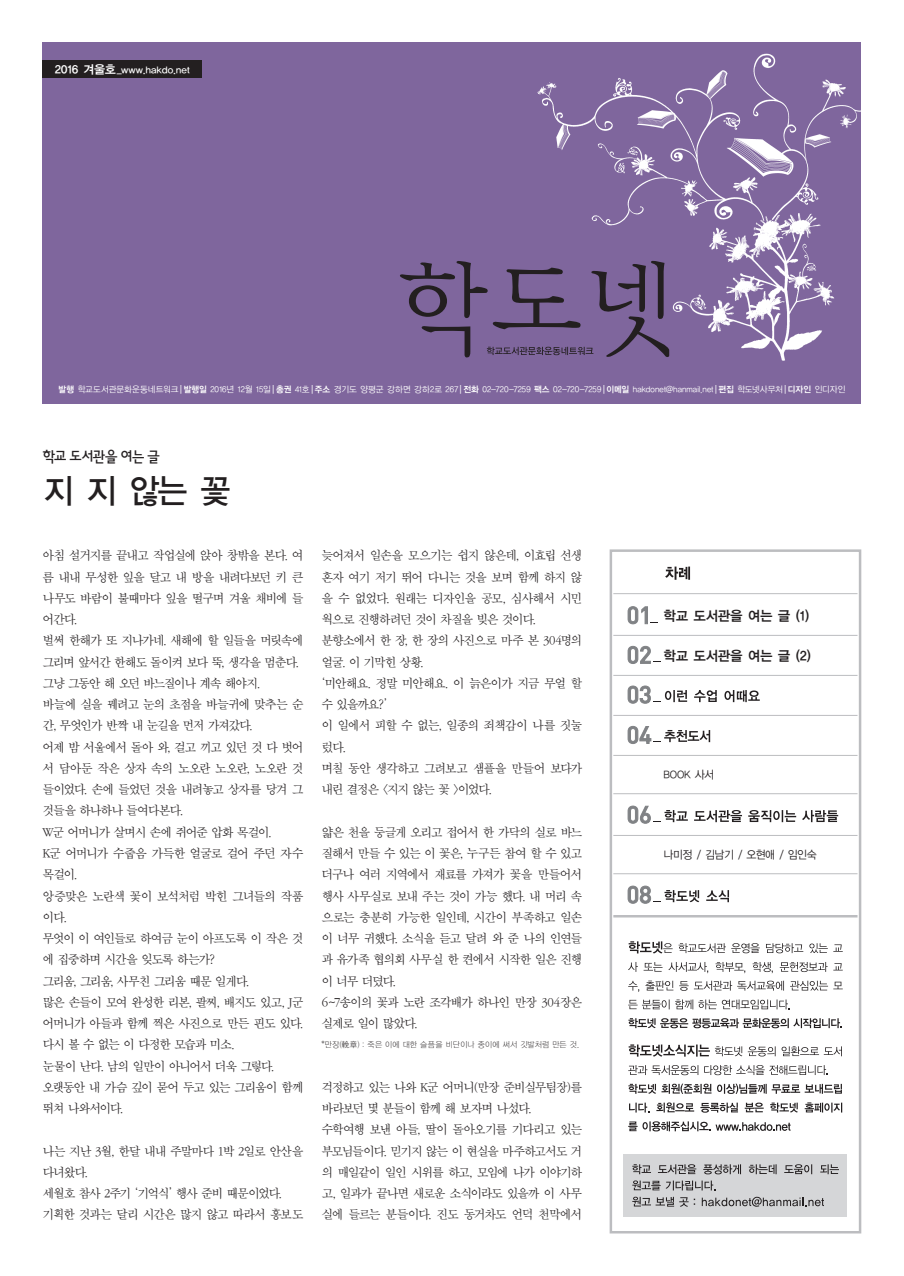
<style>
.page{position:relative;width:904px;height:1276px;background:#fff}
.page>*{position:absolute;margin:0;border:0;box-sizing:border-box;transform-origin:0 0}
.t1{font:33.75px "YDIYGO130 KSCPC EUC H";color:#231f20;scale:.95 1}
.t2{font:15px "Haan Y Godic 23";letter-spacing:-.095em;color:#231f20;scale:.96 1}
.t3{font:13.75px "YDIYGO140 KS Cpc EUC H";letter-spacing:-.08em;color:#231f20;scale:.96 1}
.t4{font:12.5px/21.2px "SMSS Myung Jo 10 Std";letter-spacing:-.12em;color:#231f20;scale:.96 1}
.t5{font:11.25px "YDIYGO120 KS Cpc EUC H";letter-spacing:-.12em;color:#231f20;scale:.95 1}
.t6{font:10px "YDIYGO130 KSCPC EUC H";letter-spacing:-.07em;color:#fff}
.t7{font:8.75px "YDIYGO120 KS Cpc EUC H";letter-spacing:-.065em;color:#fff;scale:.96 1}
.t8{font:8.12px "YDVYGO11";letter-spacing:.005em;color:#231f20;scale:.96 1}
.s1{font-family:"YDIYGO140 KS Cpc EUC H";font-size:11.88px}
.s2{font-family:"Haan Y Godic 23"}
.s3{font-family:"YDIYGO140 KS Cpc EUC H"}
</style>
<div class="page">
<hr style="left:613px;top:593px;width:244px;height:1px;background:#bcbdc0">
<svg style="left:665px;top:566px;width:25px;height:14px"></svg>
<hr style="left:613px;top:635px;width:244px;height:1px;background:#bcbdc0">
<hr style="left:613px;top:675px;width:244px;height:1px;background:#bcbdc0">
<hr style="left:613px;top:715px;width:244px;height:1px;background:#bcbdc0">
<svg style="left:694px;top:690px;width:22px;height:12px"></svg>
<svg style="left:724px;top:690px;width:35px;height:12px"></svg>
<hr style="left:613px;top:755px;width:244px;height:1px;background:#bcbdc0">
<hr style="left:613px;top:793px;width:244px;height:1px;background:#bcbdc0">
<hr style="left:613px;top:835px;width:244px;height:1px;background:#bcbdc0">
<svg style="left:694px;top:810px;width:48px;height:12px"></svg>
<svg style="left:748px;top:810px;width:48px;height:12px"></svg>
<svg style="left:802px;top:810px;width:36px;height:12px"></svg>
<hr style="left:613px;top:873px;width:244px;height:1px;background:#bcbdc0">
<hr style="left:613px;top:915px;width:244px;height:2px;background:#bcbdc0">
<svg style="left:706px;top:890px;width:23px;height:12px"></svg>
<svg style="left:628px;top:941px;width:44px;height:12px"></svg>
<svg style="left:678px;top:943px;width:81px;height:10px"></svg>
<svg style="left:766px;top:943px;width:37px;height:10px"></svg>
<svg style="left:809px;top:943px;width:18px;height:10px"></svg>
<svg style="left:834px;top:944px;width:8px;height:7px"></svg>
<svg style="left:628px;top:962px;width:34px;height:10px"></svg>
<svg style="left:668px;top:962px;width:40px;height:11px"></svg>
<svg style="left:715px;top:962px;width:30px;height:11px"></svg>
<svg style="left:752px;top:962px;width:20px;height:11px"></svg>
<svg style="left:779px;top:962px;width:48px;height:10px"></svg>
<svg style="left:833px;top:963px;width:9px;height:7px"></svg>
<svg style="left:628px;top:981px;width:11px;height:11px"></svg>
<svg style="left:645px;top:980px;width:28px;height:10px"></svg>
<svg style="left:679px;top:981px;width:9px;height:10px"></svg>
<svg style="left:694px;top:980px;width:90px;height:10px"></svg>
<svg style="left:790px;top:980px;width:52px;height:10px"></svg>
<svg style="left:628px;top:999px;width:41px;height:10px"></svg>
<svg style="left:675px;top:999px;width:114px;height:10px"></svg>
<svg style="left:628px;top:1018px;width:214px;height:10px"></svg>
<svg style="left:628px;top:1044px;width:147px;height:12px"></svg>
<svg style="left:781px;top:1046px;width:61px;height:10px"></svg>
<svg style="left:628px;top:1065px;width:70px;height:10px"></svg>
<svg style="left:704px;top:1065px;width:123px;height:10px"></svg>
<svg style="left:628px;top:1083px;width:83px;height:11px"></svg>
<svg style="left:717px;top:1083px;width:125px;height:11px"></svg>
<svg style="left:629px;top:1102px;width:20px;height:10px"></svg>
<svg style="left:656px;top:1102px;width:38px;height:10px"></svg>
<svg style="left:700px;top:1102px;width:38px;height:10px"></svg>
<svg style="left:744px;top:1102px;width:19px;height:10px"></svg>
<svg style="left:770px;top:1102px;width:27px;height:10px"></svg>
<svg style="left:804px;top:1102px;width:38px;height:10px"></svg>
<svg style="left:628px;top:1121px;width:162px;height:10px"></svg>
<div style="left:609px;top:549px;width:252px;height:684px;border:2px solid #bcbdc0"></div>
<div style="left:623px;top:1154px;width:224px;height:62px;background:#d1d2d4"></div>
<svg style="left:632px;top:1164px;width:19px;height:10px"></svg>
<svg style="left:658px;top:1164px;width:38px;height:10px"></svg>
<svg style="left:703px;top:1164px;width:38px;height:10px"></svg>
<svg style="left:748px;top:1164px;width:28px;height:10px"></svg>
<svg style="left:784px;top:1164px;width:28px;height:10px"></svg>
<svg style="left:820px;top:1164px;width:19px;height:10px"></svg>
<svg style="left:632px;top:1180px;width:83px;height:10px"></svg>
<svg style="left:632px;top:1196px;width:63px;height:10px"></svg>
<svg style="left:701px;top:1196px;width:123px;height:10px"></svg>
<svg style="left:627px;top:606px;width:31px;height:18px"></svg>
<svg style="left:627px;top:646px;width:34px;height:18px"></svg>
<svg style="left:627px;top:685px;width:60px;height:18px"></svg>
<svg style="left:627px;top:726px;width:83px;height:18px"></svg>
<svg style="left:627px;top:806px;width:61px;height:17px"></svg>
<svg style="left:627px;top:886px;width:72px;height:17px"></svg>
<div style="left:43px;top:43px;width:818px;height:361px;background:#7f669d"></div>
<img style="left:537px;top:53px;width:324px;height:308px">
<svg style="left:400px;top:261px;width:269px;height:96px"></svg>
<div style="left:43px;top:60px;width:159px;height:18px;background:#231f20"></div>
<p class="t6" style="left:54px;top:65px;width:137px"><span class="s1">2016 겨울호</span><span class="s2">_</span>www.hakdo.net</p>
<p class="t7" style="left:58px;top:384px;width:821px"><span class="s3">발행</span> 학교도서관문화운동네트워크┃<span class="s3">발행일</span> 2016년 12월 15일┃<span class="s3">총권</span> 41호┃<span class="s3">주소</span> 경기도 양평군 강하면 강하2로 267┃<span class="s3">전화</span> 02-720-7259 <span class="s3">팩스</span> 02-720-7259┃<span class="s3">이메일</span> hakdonet@hanmail.net┃<span class="s3">편집</span> 학도넷사무처┃<span class="s3">디자인</span> 인디자인</p>
<p class="t2" style="left:43px;top:444px;width:124px">학교 도서관을 여는 글</p>
<h1 class="t1" style="left:43px;top:472px;width:200px">지 지 않는 꽃</h1>
<p class="t4" style="left:43px;top:545px;width:273px">아침 설거지를 끝내고 작업실에 앉아 창밖을 본다. 여 름 내내 무성한 잎을 달고 내 방을 내려다보던 키 큰 나무도 바람이 불때마다 잎을 떨구며 겨울 채비에 들 어간다.<br>벌써 한해가 또 지나가네. 새해에 할 일들을 머릿속에 그리며 앞서간 한해도 돌이켜 보다 뚝, 생각을 멈춘다. 그냥 그동안 해 오던 바느질이나 계속 해야지.<br>바늘에 실을 꿰려고 눈의 초점을 바늘귀에 맞추는 순 간, 무엇인가 반짝 내 눈길을 먼저 가져갔다.<br>어제 밤 서울에서 돌아 와, 걸고 끼고 있던 것 다 벗어 서 담아둔 작은 상자 속의 노오란 노오란, 노오란 것 들이었다. 손에 들었던 것을 내려놓고 상자를 당겨 그 것들을 하나하나 들여다본다.<br>W군 어머니가 살며시 손에 쥐어준 압화 목걸이.<br>K군 어머니가 수줍음 가득한 얼굴로 걸어 주던 자수 목걸이.<br>앙증맞은 노란색 꽃이 보석처럼 박힌 그녀들의 작품 이다.<br>무엇이 이 여인들로 하여금 눈이 아프도록 이 작은 것 에 집중하며 시간을 잊도록 하는가?<br>그리움, 그리움, 사무친 그리움 때문 일게다.<br>많은 손들이 모여 완성한 리본, 팔찌, 배지도 있고, J군 어머니가 아들과 함께 찍은 사진으로 만든 핀도 있다. 다시 볼 수 없는 이 다정한 모습과 미소.<br>눈물이 난다. 남의 일만이 아니어서 더욱 그렇다. 오랫동안 내 가슴 깊이 묻어 두고 있는 그리움이 함께 뛰쳐 나와서이다.</p>
<p class="t4" style="left:43px;top:1140px;width:273px">나는 지난 3월, 한달 내내 주말마다 1박 2일로 안산을 다녀왔다.<br>세월호 참사 2주기 ‘기억식’ 행사 준비 때문이었다. 기획한 것과는 달리 시간은 많지 않고 따라서 홍보도</p>
<p class="t4" style="left:321px;top:545px;width:273px">늦어져서 일손을 모으기는 쉽지 않은데, 이효립 선생 혼자 여기 저기 뛰어 다니는 것을 보며 함께 하지 않 을 수 없었다. 원래는 디자인을 공모, 심사해서 시민 웍으로 진행하려던 것이 차질을 빚은 것이다. 분향소에서 한 장, 한 장의 사진으로 마주 본 304명의 얼굴. 이 기막힌 상황.<br>‘미안해요. 정말 미안해요. 이 늙은이가 지금 무얼 할 수 있을까요?’<br>이 일에서 피할 수 없는, 일종의 죄책감이 나를 짓눌 렀다.<br>며칠 동안 생각하고 그려보고 샘플을 만들어 보다가 내린 결정은 &lt;지지 않는 꽃 &gt;이었다.</p>
<p class="t4" style="left:321px;top:822px;width:273px">얇은 천을 둥글게 오리고 접어서 한 가닥의 실로 바느 질해서 만들 수 있는 이 꽃은, 누구든 참여 할 수 있고 더구나 여러 지역에서 재료를 가져가 꽃을 만들어서 행사 사무실로 보내 주는 것이 가능 했다. 내 머리 속 으로는 충분히 가능한 일인데, 시간이 부족하고 일손 이 너무 귀했다. 소식을 듣고 달려 와 준 나의 인연들 과 유가족 협의회 사무실 한 켠에서 시작한 일은 진행 이 너무 더뎠다.<br>6~7송이의 꽃과 노란 조각배가 하나인 만장 304장은 실제로 일이 많았다.</p>
<p class="t8" style="left:321px;top:1039px;width:270px">*만장(輓章) : 죽은 이에 대한 슬픔을 비단이나 종이에 써서 깃발처럼 만든 것.</p>
<p class="t4" style="left:321px;top:1077px;width:273px">걱정하고 있는 나와 K군 어머니(만장 준비실무팀장)를 바라보던 몇 분들이 함께 해 보자며 나섰다.<br>수학여행 보낸 아들, 딸이 돌아오기를 기다리고 있는 부모님들이다. 믿기지 않는 이 현실을 마주하고서도 거 의 매일같이 일인 시위를 하고, 모임에 나가 이야기하 고, 일과가 끝나면 새로운 소식이라도 있을까 이 사무 실에 들르는 분들이다. 진도 동거차도 언덕 천막에서</p>
<p class="t3" style="left:663px;top:609px;width:154px">학교 도서관을 여는 글 (1)</p>
<p class="t3" style="left:663px;top:649px;width:156px">학교 도서관을 여는 글 (2)</p>
<p class="t5" style="left:663px;top:769px;width:55px">BOOK 사서</p>
<p class="t5" style="left:663px;top:849px;width:163px">나미정 / 김남기 / 오현애 / 임인숙</p>
</div>
